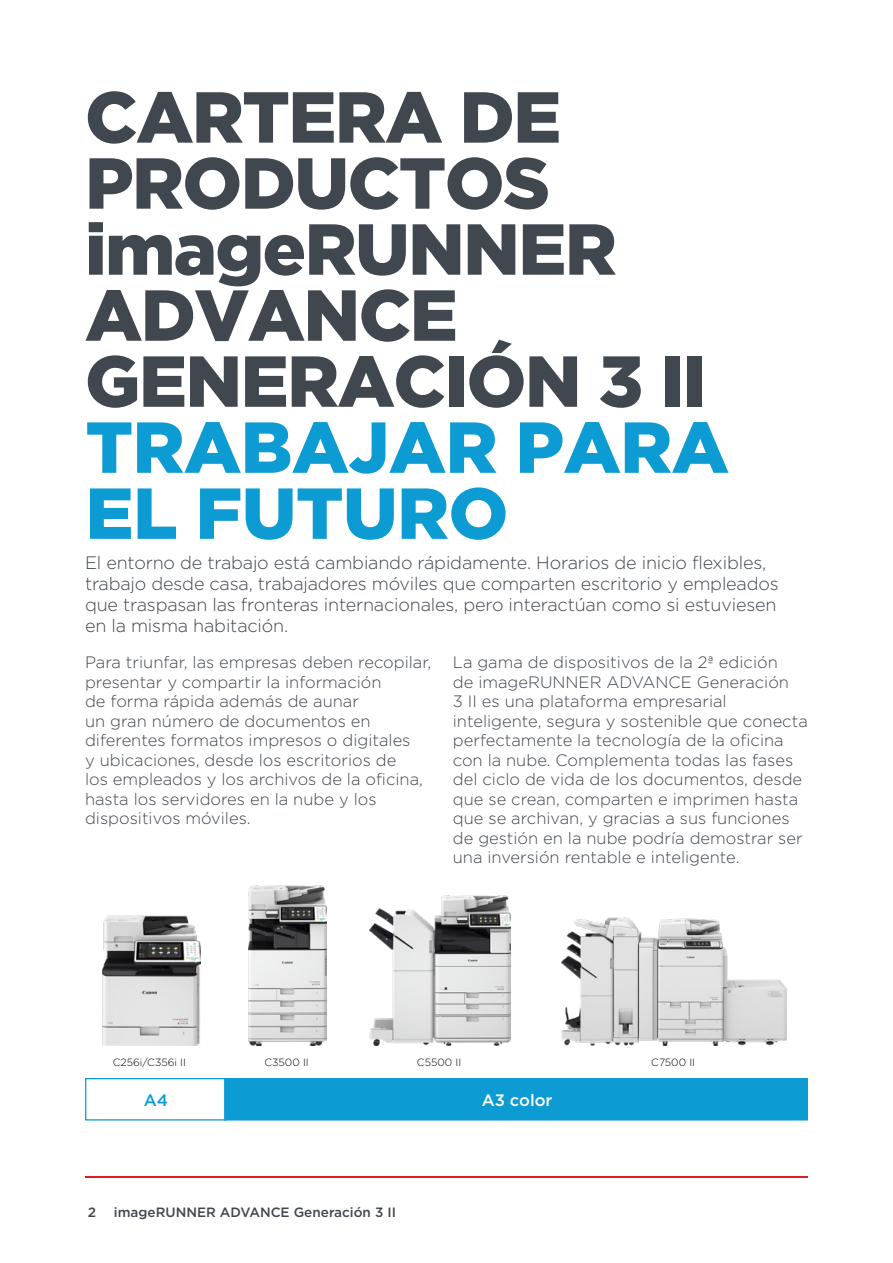
<style>
.page{position:relative;width:893px;height:1263px;background:#fff}
.page>*{position:absolute;margin:0;border:0;box-sizing:border-box;transform-origin:0 0}
.t1{font:900 72px/66px "Gotham";letter-spacing:-.02em;color:#40474f}
.t2{font:900 72px/66px "Gotham";letter-spacing:-.005em;color:#0c9cd3}
.t3{font:300 18px/21px "Gotham";letter-spacing:-.01em;color:#40474f}
.t4{font:300 16.5px/19.5px "Gotham";color:#40474f}
.t5{font:500 16.5px "Gotham";color:#fff}
.t6{font:500 16.5px "Gotham";color:#0c9cd3}
.t7{font:500 13.5px "Gotham";color:#40474f}
.t8{font:300 10.5px "Gotham";color:#000}
</style>
<div class="page">
<hr style="left:85px;top:1176px;width:723px;height:2px;background:#e11b22">
<img style="left:103px;top:915px;width:98px;height:131px">
<img style="left:248px;top:886px;width:78px;height:160px">
<img style="left:369px;top:895px;width:142px;height:151px">
<img style="left:562px;top:917px;width:225px;height:129px">
<svg style="left:85px;top:1078px;width:723px;height:43px"></svg>
<h1 class="t1" style="left:85px;top:82px;width:622px">CARTERA DE<br>PRODUCTOS imageRUNNER<br>ADVANCE<br>GENERACIÓN 3 II</h1>
<h1 class="t2" style="left:86px;top:412px;width:645px">TRABAJAR PARA<br>EL FUTURO</h1>
<p class="t3" style="left:85px;top:552px;width:695px">El entorno de trabajo está cambiando rápidamente. Horarios de inicio flexibles, trabajo desde casa, trabajadores móviles que comparten escritorio y empleados que traspasan las fronteras internacionales, pero interactúan como si estuviesen en la misma habitación.</p>
<p class="t4" style="left:85px;top:652px;width:348px">Para triunfar, las empresas deben recopilar, presentar y compartir la información<br>de forma rápida además de aunar<br>un gran número de documentos en diferentes formatos impresos o digitales<br>y ubicaciones, desde los escritorios de<br>los empleados y los archivos de la oficina, hasta los servidores en la nube y los dispositivos móviles.</p>
<p class="t4" style="left:453px;top:652px;width:356px">La gama de dispositivos de la 2ª edición<br>de imageRUNNER ADVANCE Generación<br>3 II es una plataforma empresarial inteligente, segura y sostenible que conecta perfectamente la tecnología de la oficina con la nube. Complementa todas las fases del ciclo de vida de los documentos, desde que se crean, comparten e imprimen hasta que se archivan, y gracias a sus funciones de gestión en la nube podría demostrar ser una inversión rentable e inteligente.</p>
<p class="t8" style="left:113px;top:1056px;width:75px">C256i/C356i II</p>
<p class="t8" style="left:264px;top:1056px;width:46px">C3500 II</p>
<p class="t8" style="left:417px;top:1056px;width:46px">C5500 II</p>
<p class="t8" style="left:651px;top:1056px;width:45px">C7500 II</p>
<p class="t6" style="left:144px;top:1089px;width:26px">A4</p>
<p class="t5" style="left:482px;top:1089px;width:72px">A3 color</p>
<p class="t7" style="left:88px;top:1203px;width:10px">2</p>
<p class="t7" style="left:114px;top:1203px;width:283px">imageRUNNER ADVANCE Generación 3 II</p>
</div>
